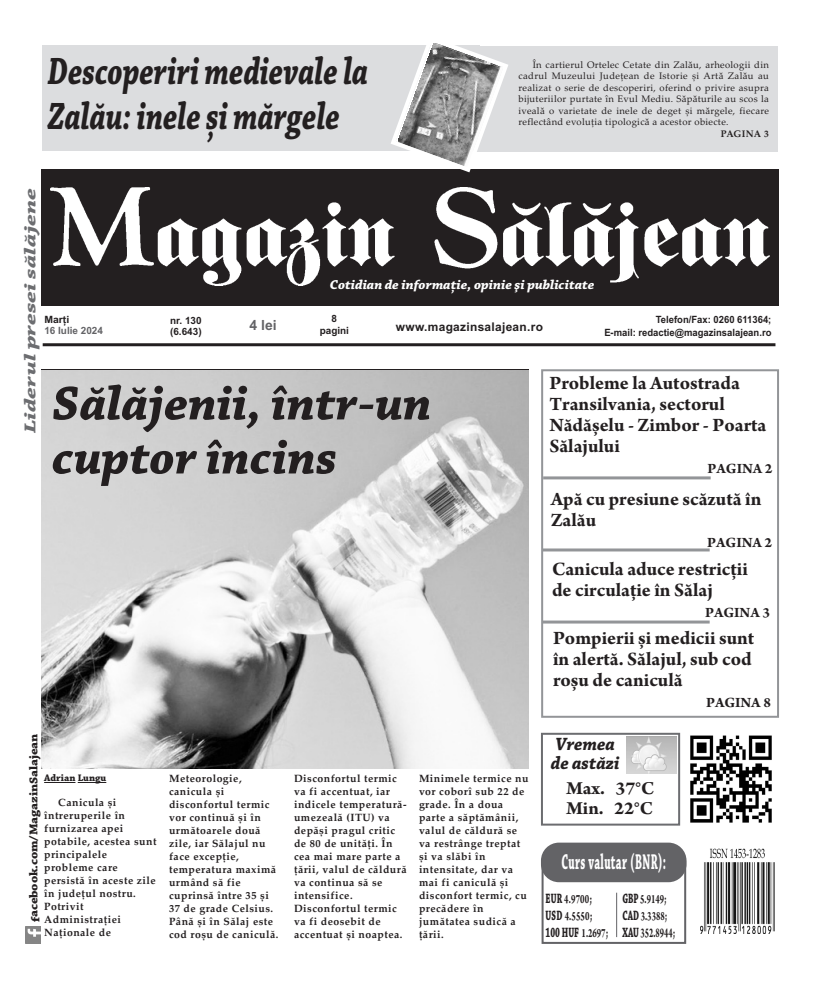
<style>
.page{position:relative;width:820px;height:993px;background:#fff}
.page>*{position:absolute;margin:0;border:0;box-sizing:border-box;transform-origin:0 0}
.t1{font:italic 700 50px/54px "Chaparral Pro";color:#231f20}
.t2{font:italic 700 40px/45px "Chaparral Pro";color:#231f20;scale:.75 1}
.t3{font:700 22.5px "Chaparral Pro";letter-spacing:.035em;color:#fff;scale:.49 1}
.t4{font:700 20px/21px "Arno Pro";color:#231f20}
.t5{font:700 19.4px/20.3px "Arno Pro";color:#231f20}
.t6{font:italic 700 18.7px/19.1px "Chaparral Pro";color:#231f20;scale:.94 1}
.t7{font:italic 700 16.6px "Chaparral Pro";color:#6c6d70;scale:1.5 1}
.t8{font:700 15px "Arno Pro";color:#231f20}
.t9{font:700 14.3px "Chaparral Pro";letter-spacing:-.005em;color:#231f20;scale:.6 1}
.t10{font:700 14.2px "Arno Pro";color:#231f20;scale:.59 1}
.t11{font:700 14px "Arial";color:#636366}
.t12{font:italic 700 13.6px "Chaparral Pro";color:#fff}
.t13{font:700 13.5px/17.1px "Arno Pro";letter-spacing:.01em;color:#231f20;scale:.64 1}
.t14{font:700 13.5px/17.1px "Arno Pro";letter-spacing:.01em;color:#231f20;scale:.65 1}
.t15{font:700 12px "Chaparral Pro";letter-spacing:-.01em;color:#231f20;scale:1.11 1}
.t16{font:700 12px "Arial";letter-spacing:.025em;color:#231f20}
.t17{font:700 10.5px/13px "Palatino Linotype";letter-spacing:.045em;color:#231f20}
.t18{font:700 10px/12.5px "Arial";color:#231f20;text-align:right;scale:.95 1}
.t19{font:700 10px/12px "Arial";color:#231f20;text-align:center}
.t20{font:700 10px "Arial";color:#636366}
.t21{font:700 10px "Chaparral Pro";color:#231f20}
.t22{font:700 10px "Arial";color:#231f20;scale:1.04 1}
.t23{font:9.5px/11.5px "Palatino Linotype";letter-spacing:.03em;color:#231f20;text-align:justify}
.t24{font:700 9.5px "Palatino Linotype";letter-spacing:.03em;color:#231f20}
.s1{font-family:"Chaparral Pro";font-size:14.3px}
.s2{font-size:14.2px}
.s3{font-family:"Arno Pro";font-size:13.5px}
.s4{font-family:"Arno Pro"}
.s5{font-family:"Chaparral Pro";font-size:14.2px}
.s6{font-family:"Chaparral Pro"}
</style>
<div class="page">
<img style="left:25px;top:926px;width:16px;height:17px">
<hr style="left:43px;top:343px;width:732px;height:3px;background:#231f20">
<div style="left:41px;top:169px;width:737px;height:137px;background:#231f20"></div>
<img style="left:50px;top:187px;width:719px;height:98px">
<div style="left:473px;top:46px;width:304px;height:105px;background:#dcdddf"></div>
<div style="left:43px;top:45px;width:436px;height:106px;background:#dcdddf"></div>
<svg style="left:391px;top:43px;width:120px;height:130px"></svg>
<div style="left:541px;top:369px;width:237px;height:348px;border:2px solid #939598"></div>
<hr style="left:543px;top:476px;width:167px;height:3px;background:#939598">
<hr style="left:542px;top:548px;width:167px;height:3px;background:#939598">
<hr style="left:542px;top:620px;width:167px;height:3px;background:#939598">
<div style="left:541px;top:860px;width:145px;height:83px;border:2px solid #636366"></div>
<div style="left:540px;top:842px;width:146px;height:39px;background:#636366;border-radius:18px"></div>
<hr style="left:616px;top:892px;width:1px;height:44px;background:#636366">
<img style="left:700px;top:848px;width:74px;height:85px">
<div style="left:540px;top:732px;width:140px;height:93px;border:2px solid #6c6d70"></div>
<img style="left:626px;top:736px;width:50px;height:37px">
<img style="left:690px;top:735px;width:82px;height:88px">
<img style="left:41px;top:370px;width:487px;height:398px">
<hr style="left:44px;top:782px;width:31px;height:1px;background:#231f20">
<svg style="left:78px;top:782px;width:28px;height:1px"></svg>
<h2 class="t2" style="left:48px;top:52px;width:429px">Descoperiri medievale la<br>Zalău: inele și mărgele</h2>
<p class="t23" style="left:518px;top:60px;width:252px;text-indent:14px">În cartierul Ortelec Cetate din Zalău, arheologii din cadrul Muzeului Judeţean de Istorie și Artă Zalău au realizat o serie de descoperiri, oferind o privire asupra bijuteriilor purtate în Evul Mediu. Săpăturile au scos la iveală o varietate de inele de deget și mărgele, fiecare reflectând evoluţia tipologică a acestor obiecte.</p>
<p class="t24" style="left:720px;top:130px;width:49px">PAGINA 3</p>
<h3 class="t7" style="left:24px;top:433px;width:165px;rotate:-90deg">Liderul presei sălăjene</h3>
<p class="t12" style="left:330px;top:279px;width:266px">Cotidian de informaţie, opinie şi publicitate</p>
<h3 class="t11" style="left:249px;top:320px;width:29px">4 lei</h3>
<p class="t19" style="left:319px;top:314px;width:31px">8 pagini</p>
<p class="t22" style="left:44px;top:315px;width:25px">Marţi</p>
<p class="t20" style="left:44px;top:326px;width:60px">16 Iulie 2024</p>
<p class="t18" style="left:604px;top:314px;width:177px">Telefon/Fax: 0260 611364;<br>E-mail: redactie@magazinsalajean.ro</p>
<p class="t19" style="left:170px;top:315px;width:33px;line-height:11.1px;text-align:left">nr. 130 (6.643)</p>
<p class="t16" style="left:396px;top:322px;width:148px">www.magazinsalajean.ro</p>
<h3 class="t4" style="left:549px;top:372px;width:218px">Probleme la Autostrada<br>Transilvania, sectorul<br>Nădășelu - Zimbor - Poarta<br>Sălajului</h3>
<h3 class="t8" style="left:707px;top:459px;width:66px">PAGINA 2</h3>
<h1 class="t1" style="left:52px;top:381px;width:381px">Sălăjenii, într-un cuptor încins</h1>
<p class="t15" style="left:29px;top:921px;width:171px;rotate:-90deg">facebook.com/MagazinSalajean</p>
<p class="t21" style="left:44px;top:774px;width:64px">Adrian Lungu</p>
<p class="t17" style="left:44px;top:796px;width:114px;text-indent:14px">Canicula și întreruperile în furnizarea apei potabile, acestea sunt principalele probleme care persistă în aceste zile în judeţul nostru.<br>Potrivit<br>Administraţiei<br>Naţionale de</p>
<p class="t17" style="left:169px;top:772px;width:111px">Meteorologie, canicula și disconfortul termic vor continuă și în următoarele două zile, iar Sălajul nu face excepţie, temperatura maximă urmând să fie cuprinsă între 35 și<br>37 de grade Celsius.<br>Până și în Sălaj este cod roșu de caniculă.</p>
<p class="t17" style="left:294px;top:772px;width:114px">Disconfortul termic va fi accentuat, iar indicele temperatură&shy;umezeală (ITU) va depăși pragul critic de 80 de unităţi. În cea mai mare parte a ţării, valul de căldură va continua să se intensifice.<br>Disconfortul termic va fi deosebit de accentuat și noaptea.</p>
<p class="t17" style="left:419px;top:772px;width:111px">Minimele termice nu vor coborî sub 22 de grade. În a doua parte a săptămânii, valul de căldură se va restrânge treptat și va slăbi în intensitate, dar va mai fi caniculă și disconfort termic, cu precădere în jumătatea sudică a ţării.</p>
<h3 class="t4" style="left:550px;top:487px;width:212px">Apă cu presiune scăzută în<br>Zalău</h3>
<h3 class="t8" style="left:707px;top:532px;width:66px">PAGINA 2</h3>
<h3 class="t4" style="left:552px;top:557px;width:197px">Canicula aduce restricții de circulație în Sălaj</h3>
<h3 class="t8" style="left:704px;top:603px;width:66px">PAGINA 3</h3>
<h3 class="t4" style="left:553px;top:626px;width:203px">Pompierii și medicii sunt în alertă. Sălajul, sub cod roșu de caniculă</h3>
<h3 class="t8" style="left:705px;top:692px;width:66px">PAGINA 8</h3>
<h3 class="t6" style="left:550px;top:736px;width:75px">Vremea de astăzi</h3>
<h3 class="t5" style="left:566px;top:777px;width:89px">Max. 37°C<br>Min. 22°C</h3>
<h3 class="t3" style="left:561px;top:852px;width:215px">Curs valutar (BNR):</h3>
<p class="t14" style="left:545px;top:889px;width:74px"><span class="s1">EUR</span> 4.9700<span class="s2">;<br></span><span class="s1">USD</span> 4.5550<span class="s2">;</span></p>
<h3 class="t9" style="left:545px;top:926px;width:106px">100 HUF <span class="s3">1.2697</span><span class="s4">;</span></h3>
<p class="t13" style="left:622px;top:889px;width:72px"><span class="s5">GBP</span> 5.9149<span class="s2">;<br></span><span class="s5">CAD</span> 3.3388<span class="s2">;</span></p>
<h3 class="t10" style="left:622px;top:923px;width:91px"><span class="s6">XAU</span> 352.8944;</h3>
</div>
